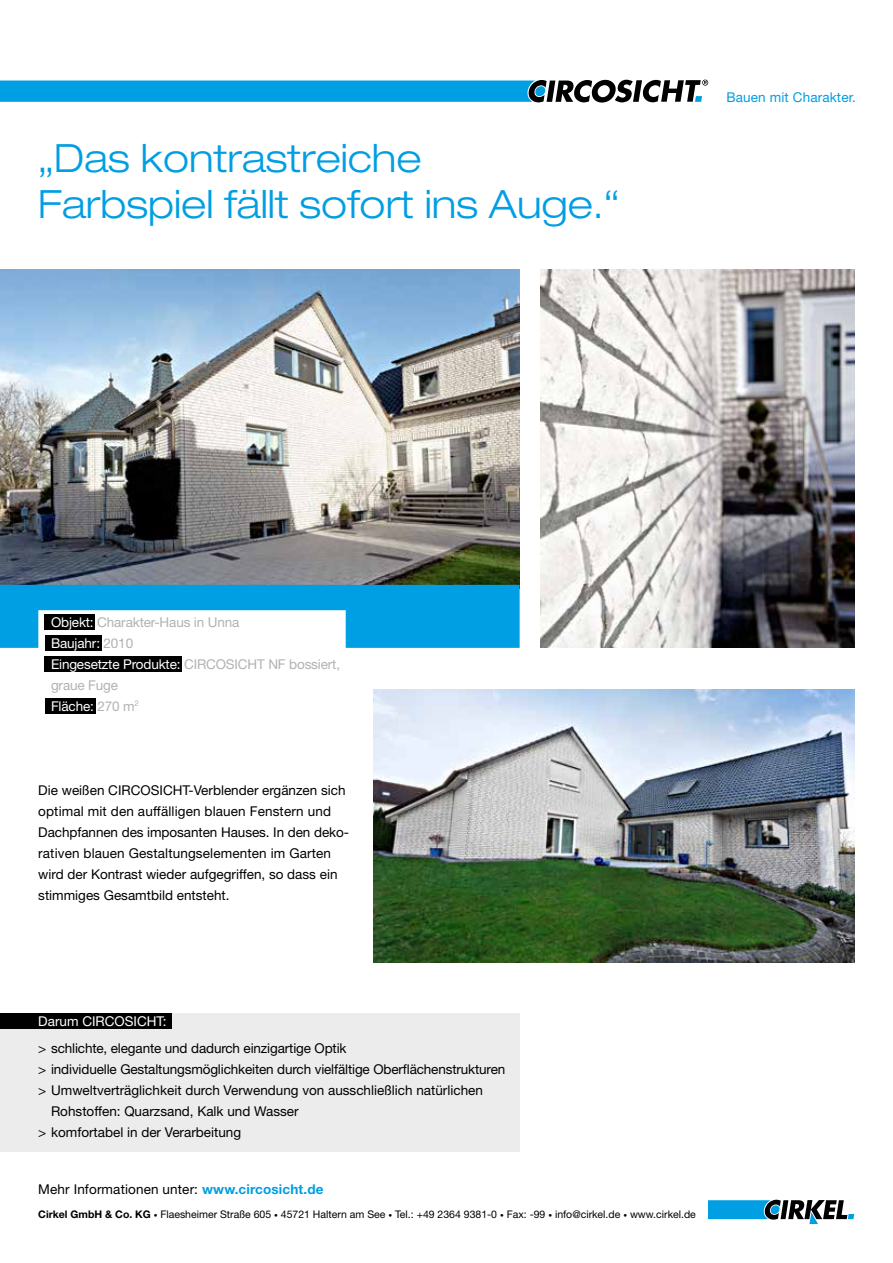
<style>
.page{position:relative;width:893px;height:1263px;background:#fff}
.page>*{position:absolute;margin:0;border:0;box-sizing:border-box;transform-origin:0 0}
.t1{font:300 expanded 39px/46.8px "Helvetica Neue LT Pro";color:#009ee3}
.t2{font:13.5px/21px "Helvetica Neue LT Pro";color:#000}
.t3{font:13.5px/21px "Helvetica Neue LT Pro";letter-spacing:-.01em;color:#b1b2b3}
.t4{font:13.5px "Helvetica Neue LT Pro";letter-spacing:.01em;color:#009ee3}
.t5{font:13.5px "Helvetica Neue LT Pro";color:#fff}
.t6{font:10.5px "Helvetica Neue LT Pro";color:#000}
.s1{color:#fff}
.s2{font-weight:700;color:#009ee3}
.s3{font-weight:700}
.s4{font-size:7.5px}
</style>
<div class="page">
<svg style="left:0;top:80px;width:708px;height:23px;background:#2a99ca"></svg>
<div style="left:0;top:1013px;width:520px;height:139px;background:#ececed"></div>
<div style="left:0;top:1013px;width:172px;height:16px;background:#000"></div>
<svg style="left:708px;top:1200px;width:146px;height:24px"></svg>
<img style="left:0;top:270px;width:520px;height:315px">
<img style="left:373px;top:690px;width:482px;height:273px">
<svg style="left:0;top:585px;width:520px;height:63px"></svg>
<div style="left:45px;top:614px;width:50px;height:16px;background:#000"></div>
<div style="left:45px;top:635px;width:56px;height:16px;background:#000"></div>
<div style="left:45px;top:656px;width:137px;height:16px;background:#000"></div>
<div style="left:45px;top:698px;width:50px;height:16px;background:#000"></div>
<img style="left:541px;top:270px;width:314px;height:378px">
<h1 class="t1" style="left:38px;top:134px;width:583px">„Das kontrastreiche<br>Farbspiel fällt sofort ins Auge.“</h1>
<p class="t4" style="left:726px;top:89px;width:131px">Bauen mit Charakter.</p>
<p class="t3" style="left:51px;top:611px;width:291px"><span class="s1">Objekt:</span> Charakter-Haus in Unna<br><span class="s1">Baujahr:</span> 2010<br><span class="s1">Eingesetzte Produkte:</span> CIRCOSICHT NF bossiert, graue Fuge<br><span class="s1">Fläche:</span> 270 m<sup>2</sup></p>
<p class="t2" style="left:38px;top:779px;width:312px">Die weißen CIRCOSICHT-Verblender ergänzen sich optimal mit den auffälligen blauen Fenstern und Dachpfannen des imposanten Hauses. In den deko&shy;rativen blauen Gestaltungselementen im Garten wird der Kontrast wieder aufgegriffen, so dass ein stimmiges Gesamtbild entsteht.</p>
<p class="t5" style="left:38px;top:1013px;width:130px">Darum CIRCOSICHT:</p>
<p class="t2" style="left:38px;top:1037px;width:310px">&gt; schlichte, elegante und dadurch einzigartige Optik</p>
<p class="t2" style="left:38px;top:1058px;width:468px">&gt; individuelle Gestaltungsmöglichkeiten durch vielfältige Oberflächenstrukturen</p>
<p class="t2" style="left:38px;top:1079px;width:446px">&gt; Umweltverträglichkeit durch Verwendung von ausschließlich natürlichen</p>
<p class="t2" style="left:51px;top:1100px;width:249px">Rohstoffen: Quarzsand, Kalk und Wasser</p>
<p class="t2" style="left:38px;top:1121px;width:204px">&gt; komfortabel in der Verarbeitung</p>
<p class="t2" style="left:38px;top:1178px;width:287px">Mehr Informationen unter: <span class="s2">www.circosicht.de</span></p>
<p class="t6" style="left:38px;top:1208px;width:659px"><span class="s3">Cirkel GmbH &amp; Co. KG</span> <span class="s4">•</span> Flaesheimer Straße 605 <span class="s4">•</span> 45721 Haltern am See <span class="s4">•</span> Tel.: +49 2364 9381-0 <span class="s4">•</span> Fax: -99 <span class="s4">•</span> info@cirkel.de <span class="s4">•</span> www.cirkel.de</p>
</div>
